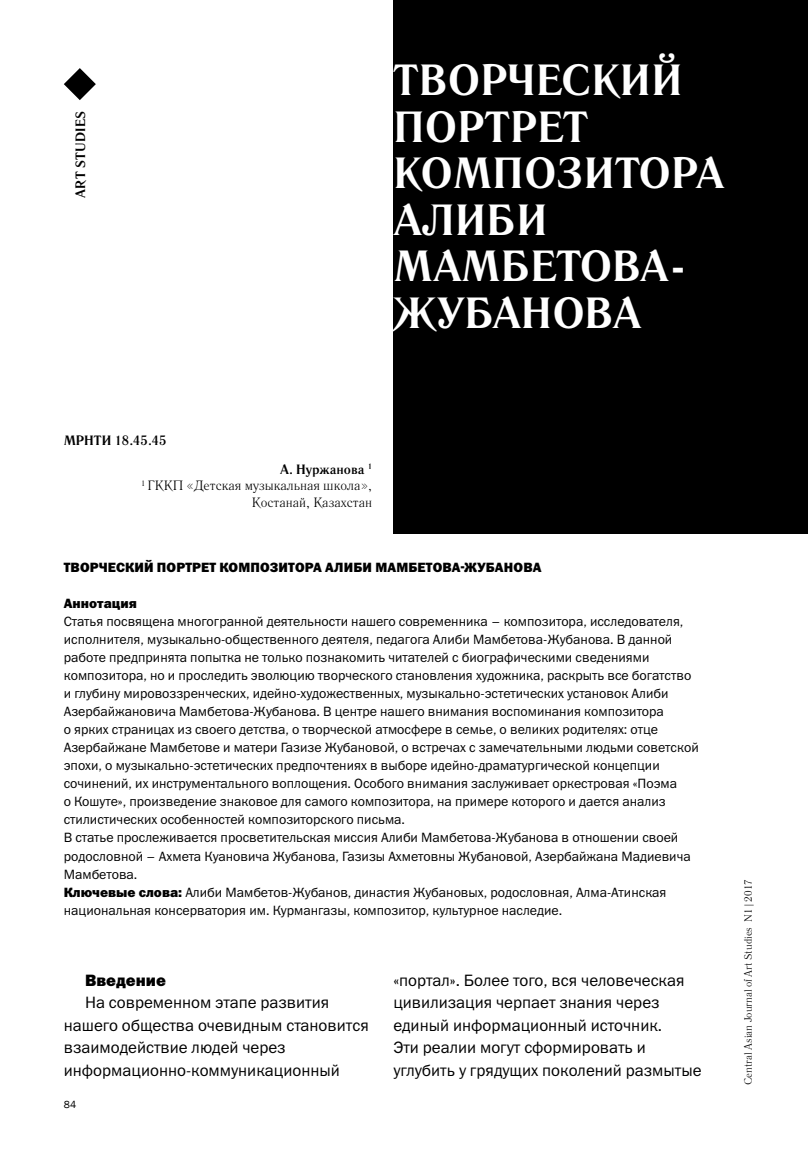
<style>
.page{position:relative;width:808px;height:1149px;background:#fff}
.page>*{position:absolute;margin:0;border:0;box-sizing:border-box;transform-origin:0 0}
.t1{font:700 43.5px/46.5px "Literaturnaya";letter-spacing:.01em;color:#fff}
.t2{font:16.5px/22.5px "Franklin Gothic ITC";color:#000}
.t3{font:800 16.5px "Franklin Gothic ITC";color:#000}
.t4{font:13.5px/18px "Franklin Gothic ITC";color:#000}
.t5{font:13.5px/16.5px "Literaturnaya C";color:#000;text-align:right}
.t6{font:800 13.5px "Franklin Gothic ITC";letter-spacing:.01em;color:#000}
.t7{font:700 13.5px "Literaturnaya C";color:#000}
.t8{font:700 13.5px "Literaturnaya";letter-spacing:.025em;color:#000}
.t9{font:10.5px "Literaturnaya";letter-spacing:.005em;color:#000}
.t10{font:10.5px "Franklin Gothic";color:#000}
.s1{font-weight:700}
.s2{font-weight:800}
</style>
<div class="page">
<div style="left:393px;top:0;width:415px;height:533px;background:#000"></div>
<svg style="left:64px;top:68px;width:32px;height:32px"></svg>
<p class="t8" style="left:72px;top:197px;width:88px;rotate:-90deg">ART STUDIES</p>
<h1 class="t1" style="left:393px;top:59px;width:332px">ТВОРЧЕСКИЙ<br>ПОРТРЕТ<br>КОМПОЗИТОРА<br>АЛИБИ<br>МАМБЕТОВА-<br>ЖУБАНОВА</h1>
<p class="t7" style="left:64px;top:432px;width:104px">МРНТИ 18.45.45</p>
<p class="t5" style="left:141px;top:461px;width:232px"><span class="s1">А. Нуржанова</span> <sup>1<br></sup><sup>1</sup> ГККП «Детская музыкальная школа»,<br>Костанай, Казахстан</p>
<p class="t6" style="left:64px;top:559px;width:479px">ТВОРЧЕСКИЙ ПОРТРЕТ КОМПОЗИТОРА АЛИБИ МАМБЕТОВА-ЖУБАНОВА</p>
<p class="t6" style="left:64px;top:595px;width:75px">Аннотация</p>
<p class="t4" style="left:64px;top:612px;width:636px">Статья посвящена многогранной деятельности нашего современника – композитора, исследователя, исполнителя, музыкально-общественного деятеля, педагога Алиби Мамбетова-Жубанова. В данной работе предпринята попытка не только познакомить читателей с биографическими сведениями композитора, но и проследить эволюцию творческого становления художника, раскрыть все богатство и глубину мировоззренческих, идейно-художественных, музыкально-эстетических установок Алиби Азербайжановича Мамбетова-Жубанова. В центре нашего внимания воспоминания композитора<br>о ярких страницах из своего детства, о творческой атмосфере в семье, о великих родителях: отце Азербайжане Мамбетове и матери Газизе Жубановой, о встречах с замечательными людьми советской эпохи, о музыкально-эстетических предпочтениях в выборе идейно-драматургической концепции сочинений, их инструментального воплощения. Особого внимания заслуживает оркестровая «Поэма<br>о Кошуте», произведение знаковое для самого композитора, на примере которого и дается анализ стилистических особенностей композиторского письма.<br>В статье прослеживается просветительская миссия Алиби Мамбетова-Жубанова в отношении своей родословной – Ахмета Куановича Жубанова, Газизы Ахметовны Жубановой, Азербайжана Мадиевича Мамбетова.<br><span class="s2">Ключевые слова:</span> Алиби Мамбетов-Жубанов, династия Жубановых, родословная, Алма-Атинская национальная консерватория им. Курмангазы, композитор, культурное наследие.</p>
<p class="t3" style="left:85px;top:969px;width:82px">Введение</p>
<p class="t2" style="left:64px;top:991px;width:307px;text-indent:21px">На современном этапе развития нашего общества очевидным становится взаимодействие людей через информационно-коммуникационный</p>
<p class="t10" style="left:64px;top:1098px;width:14px">84</p>
<p class="t2" style="left:393px;top:968px;width:310px">«портал». Более того, вся человеческая цивилизация черпает знания через единый информационный источник.<br>Эти реалии могут сформировать и углубить у грядущих поколений размытые</p>
<p class="t9" style="left:742px;top:1084px;width:207px;rotate:-90deg">Central Asian Journal of Art Studies N1 | 2017</p>
</div>
